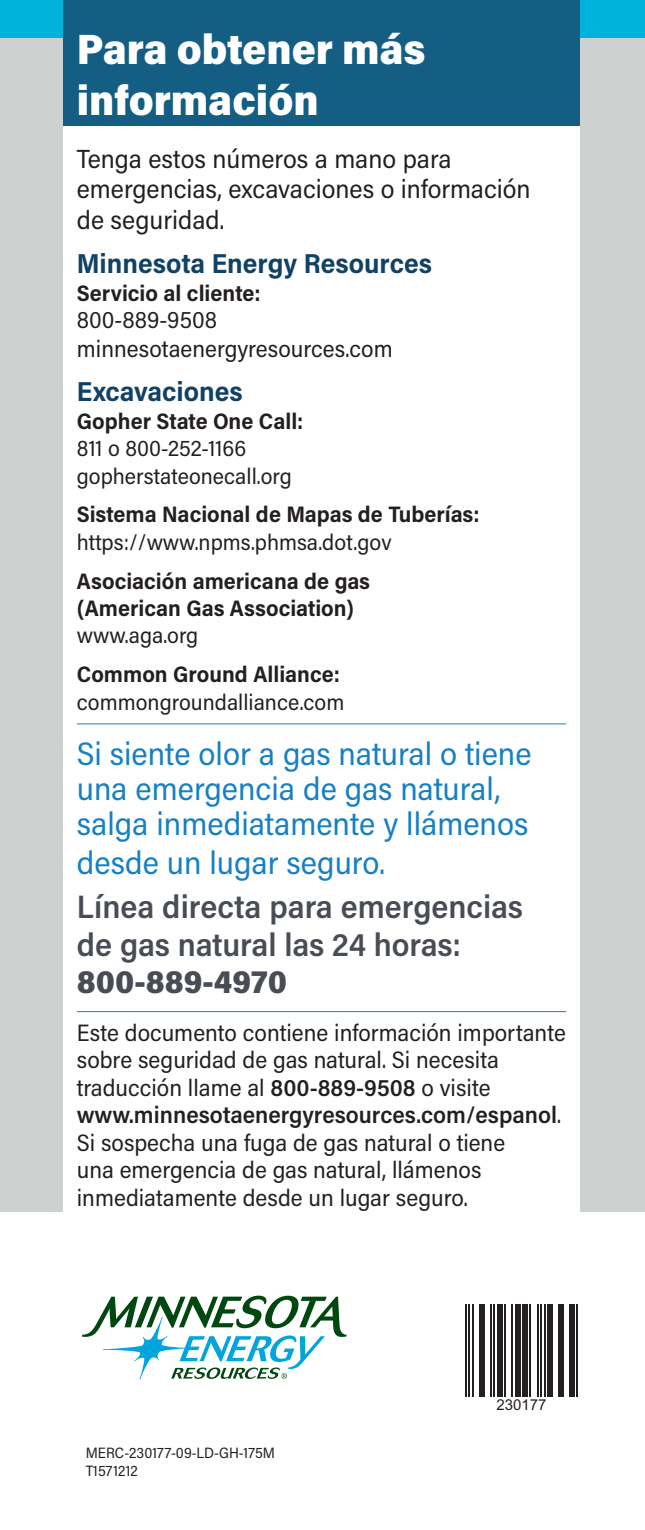
<style>
.page{position:relative;width:645px;height:1530px;background:#fff}
.page>*{position:absolute;margin:0;border:0;box-sizing:border-box;transform-origin:0 0}
.t1{font:900 42.5px/51px "Acumin Pro Semi Cond";color:#fff}
.t2{font:32.5px/35px "Acumin Pro Semi Cond";color:#1680c3}
.t3{font:600 32.5px/44.8px "Acumin Pro Semi Cond";color:#474c55}
.t4{font:700 27.5px "Acumin Pro Semi Cond";color:#114164}
.t5{font:26.25px/30.8px "Acumin Pro Semi Cond";color:#231f20}
.t6{font:23.75px/27.5px "Acumin Pro Semi Cond";color:#231f20}
.t7{font:700 22.5px/27.5px "Acumin Pro Semi Cond";color:#231f20}
.t8{font:22.5px/27.5px "Acumin Pro Semi Cond";color:#231f20}
.t9{font:15px/18px "Acumin Pro Semi Cond";letter-spacing:.01em;color:#231f20}
.t10{font:15px "Arial";color:#231f20}
.s1{font-weight:700}
.s2{font-weight:400}
.s3{font-weight:400;color:#1680c3}
.s4{font-weight:900}
.s5{font-weight:600}
</style>
<div class="page">
<div style="left:0;top:4px;width:645px;height:1208px;background:#cdd1d0"></div>
<svg style="left:82px;top:1296px;width:265px;height:84px"></svg>
<div style="left:0;top:0;width:645px;height:38px;background:#00b3dc"></div>
<div style="left:63px;top:0;width:516px;height:127px;background:#145e83"></div>
<div style="left:63px;top:126px;width:516px;height:1114px;background:#fff"></div>
<hr style="left:465px;top:1304px;width:2px;height:92px;background:#231f20">
<hr style="left:468px;top:1304px;width:2px;height:92px;background:#231f20">
<hr style="left:472px;top:1304px;width:2px;height:92px;background:#231f20">
<div style="left:479px;top:1304px;width:6px;height:92px;background:#231f20"></div>
<hr style="left:490px;top:1304px;width:2px;height:92px;background:#231f20">
<hr style="left:494px;top:1304px;width:1px;height:92px;background:#231f20">
<div style="left:497px;top:1304px;width:6px;height:92px;background:#231f20"></div>
<hr style="left:504px;top:1304px;width:2px;height:92px;background:#231f20">
<hr style="left:512px;top:1304px;width:1px;height:92px;background:#231f20">
<div style="left:515px;top:1304px;width:6px;height:92px;background:#231f20"></div>
<div style="left:522px;top:1304px;width:6px;height:92px;background:#231f20"></div>
<hr style="left:530px;top:1304px;width:1px;height:92px;background:#231f20">
<hr style="left:537px;top:1304px;width:2px;height:92px;background:#231f20">
<hr style="left:540px;top:1304px;width:2px;height:92px;background:#231f20">
<hr style="left:544px;top:1304px;width:2px;height:92px;background:#231f20">
<div style="left:548px;top:1304px;width:5px;height:92px;background:#231f20"></div>
<div style="left:558px;top:1304px;width:6px;height:92px;background:#231f20"></div>
<div style="left:569px;top:1304px;width:5px;height:92px;background:#231f20"></div>
<hr style="left:576px;top:1304px;width:2px;height:92px;background:#231f20">
<hr style="left:77px;top:723px;width:489px;height:1px;background:#1680c3">
<hr style="left:77px;top:1011px;width:489px;height:1px;background:#1680c3">
<p class="t1" style="left:77px;top:22px;width:350px">Para obtener más información</p>
<p class="t5" style="left:77px;top:142px;width:455px">Tenga estos números a mano para emergencias, excavaciones o información de seguridad.</p>
<p class="t4" style="left:77px;top:244px;width:357px">Minnesota Energy Resources</p>
<p class="t7" style="left:77px;top:278px;width:185px">Servicio al cliente:</p>
<p class="t6" style="left:77px;top:305px;width:317px;line-height:28.5px">800-889-9508 minnesotaenergyresources.com</p>
<p class="t4" style="left:77px;top:372px;width:167px">Excavaciones</p>
<p class="t8" style="left:77px;top:406px;width:228px"><span class="s1">Gopher State One Call:<br></span>811 o 800-252-1166 gopherstateonecall.org</p>
<p class="t7" style="left:77px;top:500px;width:404px">Sistema Nacional de Mapas de Tuberías: <span class="s2">https://www.npms.phmsa.dot.gov</span></p>
<p class="t7" style="left:77px;top:566px;width:295px">Asociación americana de gas (American Gas Association) <span class="s2">www.aga.org</span></p>
<p class="t8" style="left:77px;top:660px;width:269px"><span class="s1">Common Ground Alliance: </span>commongroundalliance.com</p>
<p class="t2" style="left:77px;top:735px;width:456px">Si siente olor a gas natural o tiene una emergencia de gas natural, salga inmediatamente y llámenos</p>
<p class="t3" style="left:77px;top:838px;width:448px"><span class="s3">desde un lugar seguro.<br></span>Línea directa para emergencias</p>
<p class="t3" style="left:77px;top:924px;width:386px;line-height:37.5px">de gas natural las 24 horas:<br><span class="s4">800-889-4970</span></p>
<p class="t6" style="left:77px;top:1018px;width:491px">Este documento contiene información importante sobre seguridad de gas natural. Si necesita traducción llame al <span class="s5">800-889-9508</span> o visite <span class="s5">www.minnesotaenergyresources.com/espanol</span>.<br>Si sospecha una fuga de gas natural o tiene<br>una emergencia de gas natural, llámenos inmediatamente desde un lugar seguro.</p>
<p class="t9" style="left:86px;top:1443px;width:191px">MERC-230177-09-LD-GH-175M<br>T1571212</p>
<p class="t10" style="left:496px;top:1395px;width:52px">230177</p>
</div>
